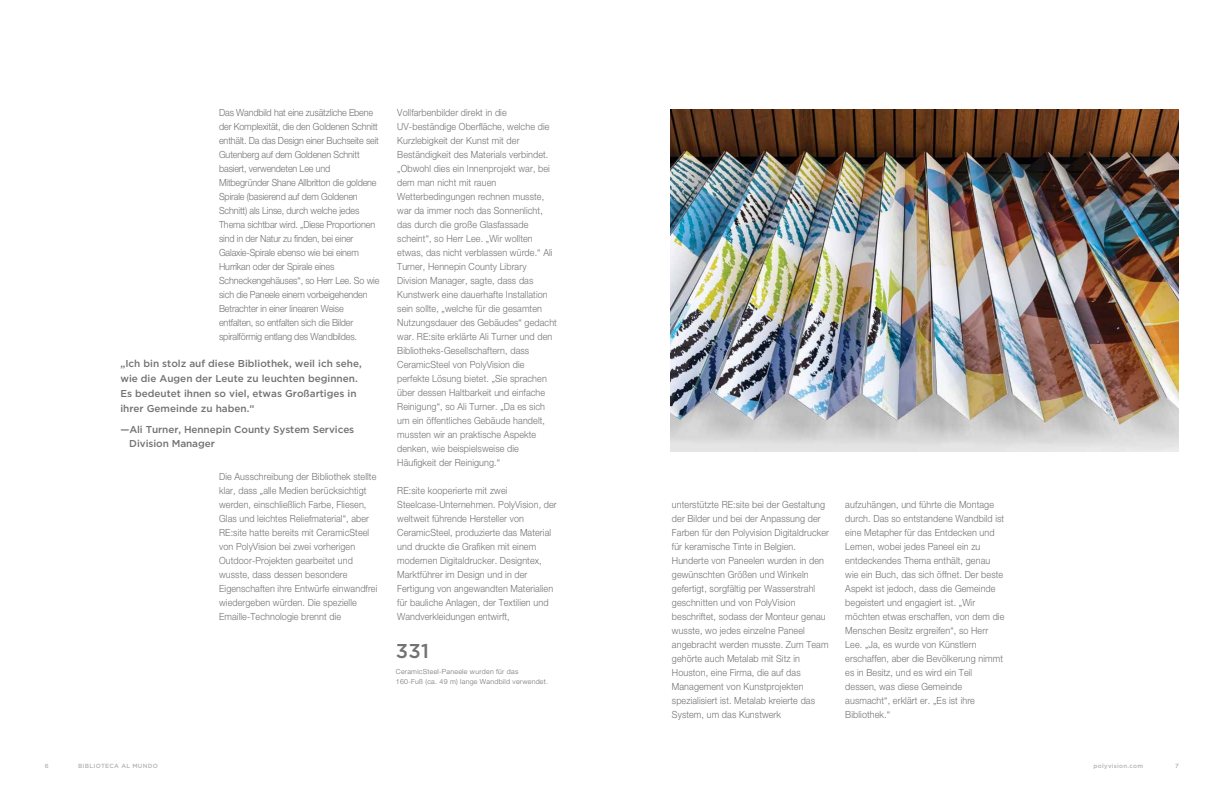
<style>
.page{position:relative;width:1224px;height:792px;background:#fff}
.page>*{position:absolute;margin:0;border:0;box-sizing:border-box;transform-origin:0 0}
.t1{font:500 20px "Gotham";color:#717271}
.t2{font:500 10px/15px "Gotham";color:#717271}
.t3{font:300 9.8px/14px "Helvetica Neue LT Pro";letter-spacing:.01em;color:#717271;scale:.91 1}
.t4{font:300 9.8px/14px "Helvetica Neue LT Pro";letter-spacing:-.015em;color:#717271;scale:.91 1}
.t5{font:300 7px/10px "Helvetica Neue LT Pro";letter-spacing:.035em;color:#717271}
.t6{font:500 6px "Gotham";letter-spacing:.045em;color:#b3b2b1}
</style>
<div class="page">
<img style="left:670px;top:109px;width:509px;height:342px">
<p class="t4" style="left:219px;top:105px;width:178px">Das Wandbild hat eine zusätzliche Ebene der Komplexität, die den Goldenen Schnitt enthält. Da das Design einer Buchseite seit Gutenberg auf dem Goldenen Schnitt basiert, verwendeten Lee und Mitbegründer Shane Allbritton die goldene Spirale (basierend auf dem Goldenen Schnitt) als Linse, durch welche jedes Thema sichtbar wird. „Diese Proportionen sind in der Natur zu finden, bei einer Galaxie-Spirale ebenso wie bei einem Hurrikan oder der Spirale eines Schneckengehäuses“, so Herr Lee. So wie sich die Paneele einem vorbeigehenden Betrachter in einer linearen Weise entfalten, so entfalten sich die Bilder spiralförmig entlang des Wandbildes.</p>
<p class="t2" style="left:120px;top:356px;width:243px">„Ich bin stolz auf diese Bibliothek, weil ich sehe, wie die Augen der Leute zu leuchten beginnen.<br>Es bedeutet ihnen so viel, etwas Großartiges in ihrer Gemeinde zu haben.“</p>
<p class="t2" style="left:129px;top:423px;width:227px;line-height:14px;text-indent:-9px">—Ali Turner, Hennepin County System Services<br>Division Manager</p>
<p class="t3" style="left:219px;top:469px;width:175px">Die Ausschreibung der Bibliothek stellte klar, dass „alle Medien berücksichtigt werden, einschließlich Farbe, Fliesen, Glas und leichtes Reliefmaterial“, aber RE:site hatte bereits mit CeramicSteel von PolyVision bei zwei vorherigen Outdoor-Projekten gearbeitet und wusste, dass dessen besondere Eigenschaften ihre Entwürfe einwandfrei wiedergeben würden. Die spezielle Emaille-Technologie brennt die</p>
<p class="t3" style="left:397px;top:105px;width:177px">Vollfarbenbilder direkt in die UV-beständige Oberfläche, welche die Kurzlebigkeit der Kunst mit der Beständigkeit des Materials verbindet. „Obwohl dies ein Innenprojekt war, bei dem man nicht mit rauen Wetterbedingungen rechnen musste, war da immer noch das Sonnenlicht, das durch die große Glasfassade scheint“, so Herr Lee. „Wir wollten etwas, das nicht verblassen würde.“ Ali Turner, Hennepin County Library Division Manager, sagte, dass das Kunstwerk eine dauerhafte Installation sein sollte, „welche für die gesamten Nutzungsdauer des Gebäudes“ gedacht war. RE:site erklärte Ali Turner und den Bibliotheks-Gesellschaftern, dass CeramicSteel von PolyVision die perfekte Lösung bietet. „Sie sprachen über dessen Haltbarkeit und einfache Reinigung“, so Ali Turner. „Da es sich um ein öffentliches Gebäude handelt, mussten wir an praktische Aspekte denken, wie beispielsweise die Häufigkeit der Reinigung.“</p>
<p class="t3" style="left:397px;top:483px;width:177px">RE:site kooperierte mit zwei Steelcase-Unternehmen. PolyVision, der weltweit führende Hersteller von CeramicSteel, produzierte das Material und druckte die Grafiken mit einem modernen Digitaldrucker. Designtex, Marktführer im Design und in der Fertigung von angewandten Materialien für bauliche Anlagen, der Textilien und Wandverkleidungen entwirft,</p>
<h1 class="t1" style="left:396px;top:637px;width:35px">331</h1>
<p class="t5" style="left:396px;top:667px;width:154px">CeramicSteel-Paneele wurden für das<br>160-Fuß (ca. 49 m) lange Wandbild verwendet.</p>
<p class="t3" style="left:672px;top:497px;width:174px">unterstützte RE:site bei der Gestaltung der Bilder und bei der Anpassung der Farben für den Polyvision Digitaldrucker für keramische Tinte in Belgien.<br>Hunderte von Paneelen wurden in den gewünschten Größen und Winkeln gefertigt, sorgfältig per Wasserstrahl geschnitten und von PolyVision beschriftet, sodass der Monteur genau wusste, wo jedes einzelne Paneel angebracht werden musste. Zum Team gehörte auch Metalab mit Sitz in Houston, eine Firma, die auf das Management von Kunstprojekten spezialisiert ist. Metalab kreierte das System, um das Kunstwerk</p>
<p class="t3" style="left:845px;top:497px;width:176px">aufzuhängen, und führte die Montage durch. Das so entstandene Wandbild ist eine Metapher für das Entdecken und Lernen, wobei jedes Paneel ein zu entdeckendes Thema enthält, genau wie ein Buch, das sich öffnet. Der beste Aspekt ist jedoch, dass die Gemeinde begeistert und engagiert ist. „Wir möchten etwas erschaffen, von dem die Menschen Besitz ergreifen“, so Herr Lee. „Ja, es wurde von Künstlern erschaffen, aber die Bevölkerung nimmt es in Besitz, und es wird ein Teil dessen, was diese Gemeinde ausmacht“, erklärt er. „Es ist ihre Bibliothek.“</p>
<p class="t6" style="left:45px;top:761px;width:5px">6</p>
<p class="t6" style="left:78px;top:761px;width:81px">BIBLIOTECA AL MUNDO</p>
<p class="t6" style="left:1093px;top:761px;width:51px">polyvision.com</p>
<p class="t6" style="left:1175px;top:761px;width:5px">7</p>
</div>
